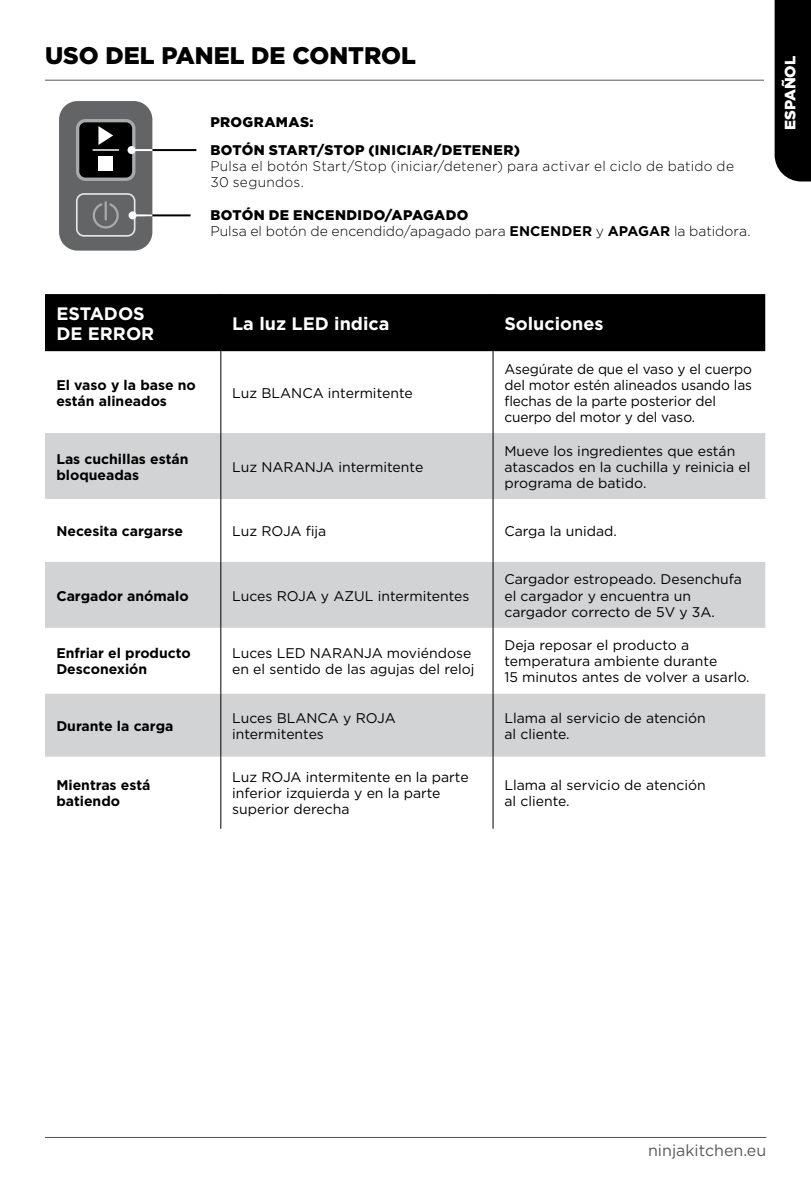
<style>
.page{position:relative;width:811px;height:1191px;background:#fff}
.page>*{position:absolute;margin:0;border:0;box-sizing:border-box;transform-origin:0 0}
.t1{font:900 24px "Gotham";color:#000}
.t2{font:700 18px/20px "Gotham";color:#fff}
.t3{font:16px "Gotham";color:#58595b}
.t4{font:900 15px "Gotham";color:#fff}
.t5{font:14px/16px "Gotham";color:#000}
.t6{font:300 14px/16px "Gotham";letter-spacing:.01em;color:#000}
.t7{font:700 14px/16px "Gotham";color:#000}
.t8{font:900 14px/27.4px "Gotham";letter-spacing:.025em;color:#000}
.s1{font-weight:900}
.s2{font-weight:700}
</style>
<div class="page">
<hr style="left:152px;top:149px;width:44px;height:2px;background:#000">
<hr style="left:45px;top:1137px;width:721px;height:1px;background:#58595b">
<hr style="left:45px;top:80px;width:719px;height:1px;background:#58595b">
<div style="left:59px;top:101px;width:93px;height:150px;background:#636466;border-radius:19px"></div>
<svg style="left:76px;top:119px;width:59px;height:62px;background:#2f2f30"></svg>
<div style="left:98px;top:156px;width:15px;height:15px;background:#fff"></div>
<hr style="left:92px;top:149px;width:27px;height:2px;background:#fff">
<div style="left:45px;top:294px;width:720px;height:57px;background:#000"></div>
<svg style="left:45px;top:433px;width:720px;height:323px;fill:#d1d3d4"></svg>
<hr style="left:220px;top:294px;width:1px;height:57px;background:#000">
<hr style="left:492px;top:294px;width:1px;height:57px;background:#000">
<hr style="left:220px;top:351px;width:1px;height:82px;background:#000">
<hr style="left:492px;top:351px;width:1px;height:82px;background:#000">
<hr style="left:220px;top:433px;width:1px;height:66px;background:#000">
<hr style="left:492px;top:433px;width:1px;height:66px;background:#000">
<hr style="left:220px;top:499px;width:1px;height:63px;background:#000">
<hr style="left:492px;top:499px;width:1px;height:63px;background:#000">
<hr style="left:220px;top:562px;width:1px;height:66px;background:#000">
<hr style="left:492px;top:562px;width:1px;height:66px;background:#000">
<hr style="left:220px;top:628px;width:1px;height:65px;background:#000">
<hr style="left:492px;top:628px;width:1px;height:65px;background:#000">
<hr style="left:220px;top:693px;width:1px;height:63px;background:#000">
<hr style="left:492px;top:693px;width:1px;height:63px;background:#000">
<hr style="left:492px;top:756px;width:1px;height:72px;background:#000">
<hr style="left:220px;top:756px;width:1px;height:72px;background:#000">
<hr style="left:131px;top:149px;width:21px;height:2px;background:#fff">
<div style="left:127px;top:146px;width:8px;height:8px;background:#fff;border-radius:50%"></div>
<hr style="left:146px;top:214px;width:44px;height:2px;background:#000">
<svg style="left:76px;top:193px;width:76px;height:44px"></svg>
<div style="left:129px;top:211px;width:8px;height:8px;background:#fff;border-radius:50%"></div>
<div style="left:774px;top:0;width:37px;height:181px;background:#000"></div>
<h1 class="t1" style="left:45px;top:39px;width:372px">USO DEL PANEL DE CONTROL</h1>
<p class="t8" style="left:210px;top:108px;width:311px">PROGRAMAS:<br>BOTÓN START/STOP (INICIAR/DETENER)</p>
<p class="t6" style="left:210px;top:157px;width:525px">Pulsa el botón Start/Stop (iniciar/detener) para activar el ciclo de batido de<br>30 segundos.</p>
<p class="t6" style="left:210px;top:207px;width:542px"><span class="s1">BOTÓN DE ENCENDIDO/APAGADO<br></span>Pulsa el botón de encendido/apagado para <span class="s2">ENCENDER</span> y <span class="s2">APAGAR</span> la batidora.</p>
<p class="t2" style="left:56px;top:303px;width:99px">ESTADOS<br>DE ERROR</p>
<p class="t2" style="left:232px;top:313px;width:159px">La luz LED indica</p>
<p class="t2" style="left:504px;top:313px;width:101px">Soluciones</p>
<p class="t7" style="left:56px;top:377px;width:141px">El vaso y la base no están alineados</p>
<p class="t5" style="left:232px;top:384px;width:182px">Luz BLANCA intermitente</p>
<p class="t5" style="left:504px;top:360px;width:249px">Asegúrate de que el vaso y el cuerpo del motor estén alineados usando las flechas de la parte posterior del cuerpo del motor y del vaso.</p>
<p class="t7" style="left:56px;top:450px;width:134px">Las cuchillas están bloqueadas</p>
<p class="t5" style="left:232px;top:458px;width:193px">Luz NARANJA intermitente</p>
<p class="t5" style="left:504px;top:442px;width:248px">Mueve los ingredientes que están atascados en la cuchilla y reinicia el programa de batido.</p>
<p class="t7" style="left:56px;top:523px;width:128px">Necesita cargarse</p>
<p class="t5" style="left:232px;top:523px;width:96px">Luz ROJA fija</p>
<p class="t5" style="left:504px;top:523px;width:114px">Carga la unidad.</p>
<p class="t7" style="left:56px;top:587px;width:134px">Cargador anómalo</p>
<p class="t5" style="left:232px;top:587px;width:239px">Luces ROJA y AZUL intermitentes</p>
<p class="t5" style="left:504px;top:571px;width:239px">Cargador estropeado. Desenchufa el cargador y encuentra un cargador correcto de 5V y 3A.</p>
<p class="t7" style="left:56px;top:645px;width:136px">Enfriar el producto<br>Desconexión</p>
<p class="t5" style="left:232px;top:645px;width:244px">Luces LED NARANJA moviéndose en el sentido de las agujas del reloj</p>
<p class="t5" style="left:504px;top:637px;width:247px">Deja reposar el producto a temperatura ambiente durante<br>15 minutos antes de volver a usarlo.</p>
<p class="t7" style="left:56px;top:718px;width:119px">Durante la carga</p>
<p class="t5" style="left:232px;top:709px;width:165px">Luces BLANCA y ROJA intermitentes</p>
<p class="t5" style="left:504px;top:709px;width:203px">Llama al servicio de atención al cliente.</p>
<p class="t7" style="left:56px;top:777px;width:96px">Mientras está batiendo</p>
<p class="t5" style="left:232px;top:769px;width:238px">Luz ROJA intermitente en la parte inferior izquierda y en la parte superior derecha</p>
<p class="t5" style="left:504px;top:777px;width:203px">Llama al servicio de atención al cliente.</p>
<p class="t4" style="left:779px;top:130px;width:76px;rotate:-90deg">ESPAÑOL</p>
<p class="t3" style="left:648px;top:1140px;width:120px">ninjakitchen.eu</p>
</div>
